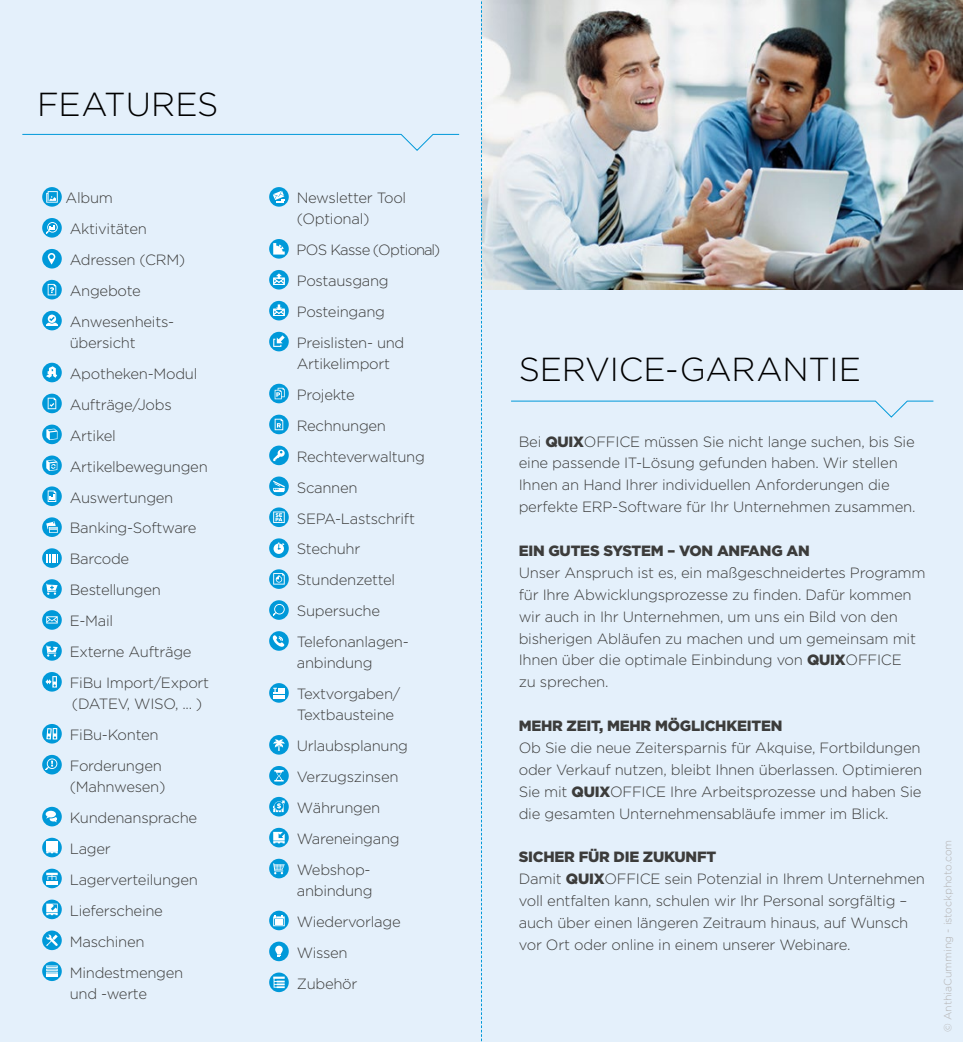
<style>
.page{position:relative;width:963px;height:1042px;background:#fff}
.page>*{position:absolute;margin:0;border:0;box-sizing:border-box;transform-origin:0 0}
.t1{font:300 33.25px "Gotham";letter-spacing:-.005em;color:#000}
.t2{font:300 14.88px/31px "Gotham";letter-spacing:-.02em;color:#3c3c3b}
.t3{font:900 14.88px "Gotham";letter-spacing:-.015em;color:#3c3c3b}
.t4{font:300 10.5px "Gotham";color:#b3b2b2}
.s1{font-weight:900}
</style>
<div class="page">
<div style="left:0;top:0;width:481px;height:1042px;background:#e4f0fb"></div>
<svg style="left:22px;top:134px;width:438px;height:17px"></svg>
<svg style="left:42px;top:187px;width:20px;height:20px"></svg>
<svg style="left:46px;top:191px;width:12px;height:12px"></svg>
<svg style="left:42px;top:218px;width:20px;height:20px"></svg>
<svg style="left:46px;top:222px;width:12px;height:11px"></svg>
<div style="left:42px;top:249px;width:20px;height:19px;background:#0099d9;border-radius:50%"></div>
<svg style="left:48px;top:253px;width:7px;height:11px"></svg>
<svg style="left:42px;top:280px;width:20px;height:19px"></svg>
<svg style="left:48px;top:284px;width:8px;height:11px"></svg>
<svg style="left:42px;top:311px;width:20px;height:19px"></svg>
<svg style="left:46px;top:315px;width:12px;height:10px"></svg>
<div style="left:42px;top:363px;width:20px;height:19px;background:#0099d9;border-radius:50%"></div>
<svg style="left:46px;top:366px;width:11px;height:12px"></svg>
<svg style="left:42px;top:394px;width:20px;height:19px"></svg>
<svg style="left:48px;top:398px;width:8px;height:11px"></svg>
<svg style="left:42px;top:424px;width:20px;height:20px"></svg>
<svg style="left:46px;top:429px;width:11px;height:11px"></svg>
<svg style="left:42px;top:455px;width:20px;height:20px"></svg>
<svg style="left:46px;top:459px;width:11px;height:12px"></svg>
<svg style="left:42px;top:486px;width:20px;height:20px"></svg>
<svg style="left:48px;top:490px;width:8px;height:12px"></svg>
<svg style="left:42px;top:517px;width:20px;height:20px"></svg>
<svg style="left:46px;top:521px;width:12px;height:12px"></svg>
<svg style="left:42px;top:548px;width:20px;height:20px"></svg>
<svg style="left:46px;top:554px;width:12px;height:8px"></svg>
<svg style="left:42px;top:579px;width:20px;height:20px"></svg>
<svg style="left:46px;top:584px;width:12px;height:11px"></svg>
<div style="left:42px;top:610px;width:20px;height:20px;background:#0099d9;border-radius:50%"></div>
<svg style="left:46px;top:616px;width:12px;height:7px"></svg>
<svg style="left:42px;top:641px;width:20px;height:20px"></svg>
<svg style="left:46px;top:645px;width:12px;height:11px"></svg>
<div style="left:42px;top:672px;width:20px;height:19px;background:#0099d9;border-radius:50%"></div>
<svg style="left:45px;top:679px;width:7px;height:6px"></svg>
<svg style="left:52px;top:676px;width:5px;height:11px"></svg>
<svg style="left:42px;top:724px;width:20px;height:19px"></svg>
<svg style="left:46px;top:728px;width:10px;height:11px"></svg>
<svg style="left:42px;top:755px;width:20px;height:19px"></svg>
<svg style="left:46px;top:758px;width:11px;height:12px"></svg>
<div style="left:42px;top:807px;width:20px;height:19px;background:#0099d9;border-radius:50%"></div>
<svg style="left:46px;top:811px;width:11px;height:11px"></svg>
<svg style="left:42px;top:838px;width:20px;height:19px"></svg>
<svg style="left:46px;top:842px;width:12px;height:11px"></svg>
<svg style="left:42px;top:868px;width:20px;height:20px"></svg>
<svg style="left:46px;top:873px;width:12px;height:11px"></svg>
<svg style="left:42px;top:899px;width:20px;height:20px"></svg>
<svg style="left:46px;top:903px;width:12px;height:12px"></svg>
<svg style="left:42px;top:930px;width:20px;height:20px"></svg>
<svg style="left:46px;top:934px;width:12px;height:12px"></svg>
<svg style="left:42px;top:961px;width:20px;height:20px"></svg>
<svg style="left:46px;top:965px;width:12px;height:12px"></svg>
<svg style="left:269px;top:187px;width:20px;height:20px"></svg>
<svg style="left:273px;top:191px;width:11px;height:11px"></svg>
<svg style="left:269px;top:239px;width:20px;height:20px"></svg>
<svg style="left:273px;top:243px;width:12px;height:11px"></svg>
<div style="left:269px;top:270px;width:20px;height:19px;background:#0099d9;border-radius:50%"></div>
<svg style="left:273px;top:273px;width:12px;height:12px"></svg>
<div style="left:269px;top:301px;width:20px;height:19px;background:#0099d9;border-radius:50%"></div>
<svg style="left:273px;top:304px;width:12px;height:12px"></svg>
<div style="left:269px;top:332px;width:20px;height:19px;background:#0099d9;border-radius:50%"></div>
<svg style="left:273px;top:336px;width:12px;height:11px"></svg>
<svg style="left:269px;top:384px;width:20px;height:19px"></svg>
<svg style="left:274px;top:388px;width:11px;height:11px"></svg>
<svg style="left:269px;top:415px;width:20px;height:19px"></svg>
<svg style="left:274px;top:419px;width:9px;height:11px"></svg>
<svg style="left:269px;top:445px;width:20px;height:20px"></svg>
<svg style="left:273px;top:450px;width:12px;height:11px"></svg>
<svg style="left:269px;top:476px;width:20px;height:20px"></svg>
<svg style="left:273px;top:480px;width:12px;height:12px"></svg>
<svg style="left:269px;top:507px;width:20px;height:20px"></svg>
<svg style="left:273px;top:511px;width:12px;height:12px"></svg>
<svg style="left:269px;top:538px;width:20px;height:20px"></svg>
<svg style="left:273px;top:542px;width:11px;height:12px"></svg>
<svg style="left:269px;top:569px;width:20px;height:20px"></svg>
<svg style="left:273px;top:573px;width:12px;height:11px"></svg>
<div style="left:269px;top:600px;width:20px;height:20px;background:#0099d9;border-radius:50%"></div>
<svg style="left:273px;top:604px;width:12px;height:11px"></svg>
<div style="left:269px;top:631px;width:20px;height:20px;background:#0099d9;border-radius:50%"></div>
<svg style="left:273px;top:635px;width:11px;height:12px"></svg>
<svg style="left:269px;top:683px;width:20px;height:20px"></svg>
<svg style="left:273px;top:688px;width:12px;height:10px"></svg>
<div style="left:269px;top:735px;width:20px;height:19px;background:#0099d9;border-radius:50%"></div>
<svg style="left:273px;top:739px;width:12px;height:11px"></svg>
<svg style="left:269px;top:766px;width:20px;height:19px"></svg>
<svg style="left:274px;top:770px;width:9px;height:11px"></svg>
<svg style="left:269px;top:797px;width:20px;height:19px"></svg>
<svg style="left:273px;top:800px;width:12px;height:12px"></svg>
<svg style="left:269px;top:828px;width:20px;height:19px"></svg>
<svg style="left:273px;top:832px;width:12px;height:11px"></svg>
<div style="left:269px;top:859px;width:20px;height:19px;background:#0099d9;border-radius:50%"></div>
<svg style="left:273px;top:863px;width:12px;height:11px"></svg>
<svg style="left:269px;top:910px;width:20px;height:20px"></svg>
<svg style="left:273px;top:915px;width:12px;height:11px"></svg>
<div style="left:269px;top:941px;width:20px;height:20px;background:#0099d9;border-radius:50%"></div>
<svg style="left:275px;top:945px;width:8px;height:12px"></svg>
<svg style="left:269px;top:972px;width:20px;height:20px"></svg>
<svg style="left:273px;top:976px;width:12px;height:12px"></svg>
<div style="left:481px;top:0;width:481px;height:1042px;background:#e4f0fb"></div>
<img style="left:482px;top:0;width:480px;height:289px">
<svg style="left:511px;top:400px;width:423px;height:18px"></svg>
<svg style="left:481px;top:0;width:1px;height:1042px"></svg>
<h1 class="t1" style="left:37px;top:86px;width:183px">FEATURES</h1>
<p class="t2" style="left:66px;top:182px;width:121px">Album<br>Aktivitäten<br>Adressen (CRM)<br>Angebote<br>Anwesenheits-</p>
<p class="t2" style="left:70px;top:327px;width:141px">übersicht<br>Apotheken-Modul<br>Aufträge/Jobs<br>Artikel<br>Artikelbewegungen<br>Auswertungen<br>Banking-Software<br>Barcode<br>Bestellungen<br>E-Mail<br>Externe Aufträge<br>FiBu Import/Export</p>
<p class="t2" style="left:70px;top:688px;width:134px">(DATEV, WISO, ... )<br>FiBu-Konten<br>Forderungen</p>
<p class="t2" style="left:70px;top:771px;width:129px">(Mahnwesen)<br>Kundenansprache<br>Lager<br>Lagerverteilungen<br>Lieferscheine<br>Maschinen<br>Mindestmengen</p>
<p class="t2" style="left:70px;top:977px;width:79px">und -werte</p>
<p class="t2" style="left:297px;top:187px;width:111px;line-height:21px">Newsletter Tool (Optional)</p>
<p class="t2" style="left:296px;top:234px;width:145px">POS Kasse (Optional)<br>Postausgang<br>Posteingang<br>Preislisten- und</p>
<p class="t2" style="left:297px;top:348px;width:130px">Artikelimport<br>Projekte<br>Rechnungen<br>Rechteverwaltung<br>Scannen<br>SEPA-Lastschrift<br>Stechuhr<br>Stundenzettel<br>Supersuche<br>Telefonanlagen-</p>
<p class="t2" style="left:297px;top:647px;width:105px">anbindung<br>Textvorgaben/</p>
<p class="t2" style="left:297px;top:699px;width:113px">Textbausteine<br>Urlaubsplanung<br>Verzugszinsen<br>Währungen<br>Wareneingang<br>Webshop-</p>
<p class="t2" style="left:297px;top:875px;width:105px">anbindung<br>Wiedervorlage<br>Wissen<br>Zubehör</p>
<h1 class="t1" style="left:518px;top:351px;width:344px">SERVICE-GARANTIE</h1>
<p class="t2" style="left:518px;top:430px;width:398px;line-height:21.9px">Bei <span class="s1">QUIX</span>OFFICE müssen Sie nicht lange suchen, bis Sie eine passende IT-Lösung gefunden haben. Wir stellen Ihnen an Hand Ihrer individuellen Anforderungen die perfekte ERP-Software für Ihr Unternehmen zusammen.</p>
<p class="t3" style="left:518px;top:542px;width:292px">EIN GUTES SYSTEM – VON ANFANG AN</p>
<p class="t2" style="left:518px;top:561px;width:408px;line-height:21.9px">Unser Anspruch ist es, ein maßgeschneidertes Programm für Ihre Abwicklungsprozesse zu finden. Dafür kommen wir auch in Ihr Unternehmen, um uns ein Bild von den bisherigen Abläufen zu machen und um gemeinsam mit Ihnen über die optimale Einbindung von <span class="s1">QUIX</span>OFFICE<br>zu sprechen.</p>
<p class="t3" style="left:518px;top:717px;width:265px">MEHR ZEIT, MEHR MÖGLICHKEITEN</p>
<p class="t2" style="left:518px;top:736px;width:405px;line-height:21.9px;text-align:justify">Ob Sie die neue Zeitersparnis für Akquise, Fortbildungen oder Verkauf nutzen, bleibt Ihnen überlassen. Optimieren Sie mit <span class="s1">QUIX</span>OFFICE Ihre Arbeitsprozesse und haben Sie die gesamten Unternehmensabläufe immer im Blick.</p>
<p class="t2" style="left:518px;top:846px;width:408px;line-height:21.9px"><span class="s1">SICHER FÜR DIE ZUKUNFT<br></span>Damit <span class="s1">QUIX</span>OFFICE sein Potenzial in Ihrem Unternehmen voll entfalten kann, schulen wir Ihr Personal sorgfältig – auch über einen längeren Zeitraum hinaus, auf Wunsch vor Ort oder online in einem unserer Webinare.</p>
<p class="t4" style="left:941px;top:1032px;width:194px;rotate:-90deg">© AnthiaCumming - istockphoto.com</p>
</div>
